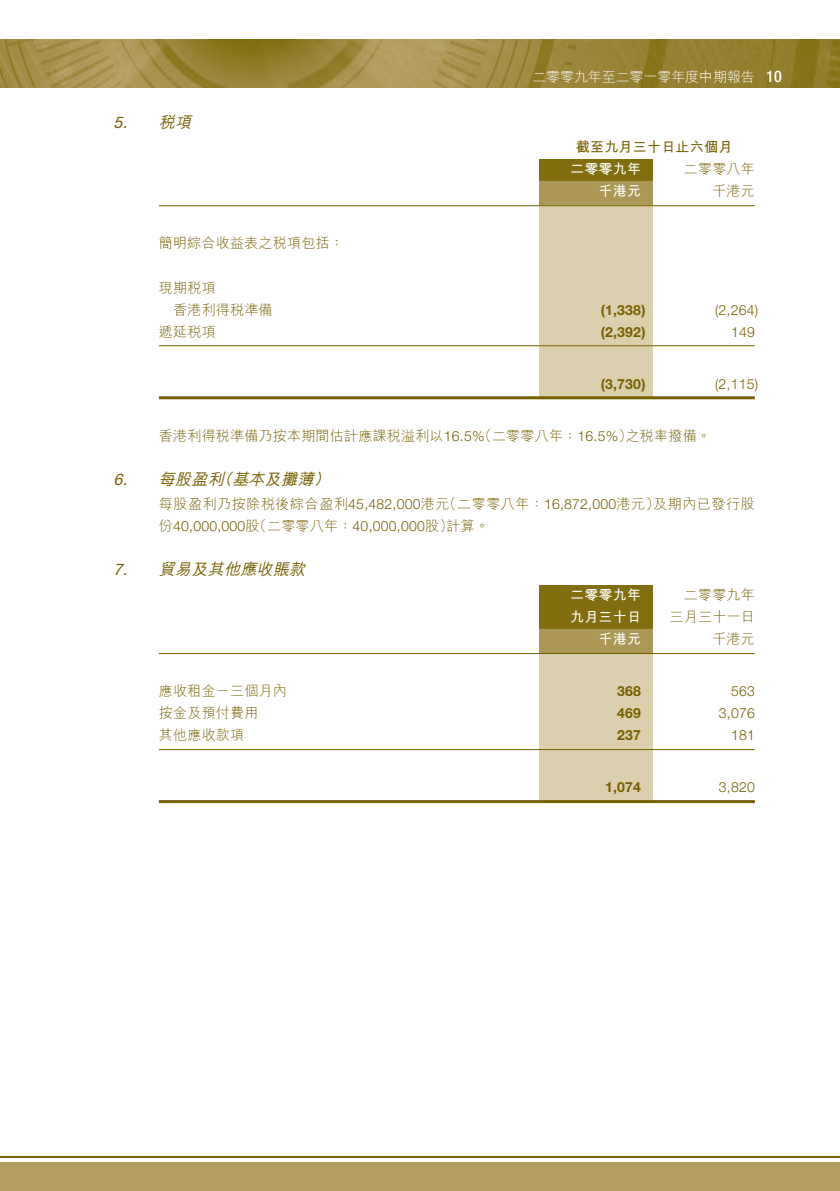
<style>
.page{position:relative;width:840px;height:1191px;background:#fff}
.page>*{position:absolute;margin:0;border:0;box-sizing:border-box;transform-origin:0 0}
.t1{font:italic 500 16px "M Hei HK";color:#766000}
.t2{font:italic 16px "Helvetica Neue LT Std";color:#766000}
.t3{font:500 condensed 16px "Helvetica Neue LT Std";color:#fff}
.t4{font:300 14px "M Hei HK";letter-spacing:.015em;color:#766000}
.t5{font:300 14px "Helvetica Neue LT Std";letter-spacing:.015em;color:#766000}
.t6{font:700 14px "Helvetica Neue LT Std";letter-spacing:.015em;color:#766000}
.t7{font:300 14px/22px "M Hei HK";letter-spacing:.04em;color:#766000}
.t8{font:700 14px "M Hei HK";letter-spacing:.015em;color:#fff}
.t9{font:300 14px "M Hei HK";letter-spacing:-.01em;color:#fff}
.t10{font:700 14px "M Hei HK";letter-spacing:.015em;color:#766000}
.s1{font-family:"Helvetica Neue LT Std"}
.s2{font-family:"M Hei HK"}
</style>
<div class="page">
<div style="left:0;top:1162px;width:839px;height:29px;background:#b29e61"></div>
<hr style="left:0;top:1156px;width:839px;height:2px;background:#766000">
<img style="left:1px;top:40px;width:838px;height:48px">
<hr style="left:0;top:40px;width:1px;height:48px;background:#bfae78">
<div style="left:539px;top:159px;width:113px;height:88px;background:#836e0f"></div>
<div style="left:539px;top:181px;width:113px;height:35px;background:#ab9756"></div>
<div style="left:539px;top:206px;width:113px;height:192px;background:#dbcfad"></div>
<hr style="left:159px;top:205px;width:595px;height:1px;background:#766000">
<hr style="left:159px;top:345px;width:595px;height:1px;background:#766000">
<hr style="left:159px;top:396px;width:595px;height:3px;background:#766000">
<div style="left:539px;top:585px;width:113px;height:88px;background:#836e0f"></div>
<div style="left:539px;top:629px;width:113px;height:35px;background:#ab9756"></div>
<div style="left:539px;top:653px;width:113px;height:148px;background:#dbcfad"></div>
<hr style="left:159px;top:653px;width:595px;height:1px;background:#766000">
<hr style="left:159px;top:749px;width:595px;height:1px;background:#766000">
<hr style="left:159px;top:800px;width:595px;height:3px;background:#766000">
<p class="t2" style="left:113px;top:112px;width:19px">5.</p>
<p class="t2" style="left:113px;top:469px;width:19px">6.</p>
<p class="t2" style="left:113px;top:560px;width:19px">7.</p>
<p class="t1" style="left:159px;top:110px;width:39px">稅項</p>
<p class="t4" style="left:159px;top:233px;width:186px">簡明綜合收益表之稅項包括：</p>
<p class="t4" style="left:159px;top:277px;width:58px">現期稅項</p>
<p class="t4" style="left:173px;top:299px;width:101px">香港利得稅準備</p>
<p class="t4" style="left:159px;top:321px;width:58px">遞延稅項</p>
<p class="t9" style="left:532px;top:67px;width:224px">二零零九年至二零一零年度中期報告</p>
<p class="t3" style="left:765px;top:66px;width:17px">10</p>
<p class="t10" style="left:575px;top:137px;width:158px">截至九月三十日止六個月</p>
<p class="t4" style="left:683px;top:159px;width:72px">二零零八年</p>
<p class="t8" style="left:569px;top:159px;width:72px">二零零九年</p>
<p class="t8" style="left:598px;top:181px;width:44px">千港元</p>
<p class="t4" style="left:712px;top:181px;width:44px">千港元</p>
<p class="t6" style="left:600px;top:301px;width:46px">)1,338(</p>
<p class="t6" style="left:600px;top:323px;width:46px">)2,392(</p>
<p class="t5" style="left:714px;top:301px;width:45px">)2,264(</p>
<p class="t5" style="left:730px;top:323px;width:25px">149</p>
<p class="t6" style="left:600px;top:375px;width:46px">)3,730(</p>
<p class="t4" style="left:625px;top:425px;width:87px">之稅率撥備。</p>
<p class="t4" style="left:477px;top:425px;width:156px">（二零零八年：<span class="s1">16.5%</span>）</p>
<p class="t4" style="left:159px;top:425px;width:327px">香港利得稅準備乃按本期間估計應課稅溢利以<span class="s1">16.5%</span></p>
<p class="t1" style="left:313px;top:467px;width:22px">(</p>
<p class="t1" style="left:159px;top:467px;width:161px">每股盈利基本及攤薄</p>
<p class="t1" style="left:216px;top:467px;width:22px">（</p>
<p class="t5" style="left:714px;top:375px;width:45px">)2,115(</p>
<p class="t4" style="left:442px;top:494px;width:218px">（二零零八年：<span class="s1">16,872,000</span>港元）</p>
<p class="t7" style="left:446px;top:493px;width:44px;text-indent:-287px">每股盈利乃按除稅後綜合盈利<span class="s1">45,482,000</span>港元<br>計算。</p>
<p class="t7" style="left:653px;top:493px;width:103px">及期內已發行股</p>
<p class="t5" style="left:159px;top:518px;width:296px"><span class="s2">份</span>40,000,000 <span class="s2">（股二零零八年：</span>40,000,000<span class="s2">股）</span></p>
<p class="t1" style="left:159px;top:558px;width:152px">貿易及其他應收賬款</p>
<p class="t8" style="left:569px;top:585px;width:72px">二零零九年</p>
<p class="t4" style="left:683px;top:585px;width:72px">二零零九年</p>
<p class="t8" style="left:569px;top:607px;width:72px">九月三十日</p>
<p class="t4" style="left:669px;top:607px;width:87px">三月三十一日</p>
<p class="t8" style="left:598px;top:629px;width:44px">千港元</p>
<p class="t4" style="left:712px;top:629px;width:44px">千港元</p>
<p class="t4" style="left:159px;top:681px;width:129px">應收租金－三個月內</p>
<p class="t6" style="left:617px;top:682px;width:25px">368</p>
<p class="t5" style="left:730px;top:683px;width:25px">563</p>
<p class="t4" style="left:159px;top:703px;width:101px">按金及預付費用</p>
<p class="t6" style="left:617px;top:704px;width:25px">469</p>
<p class="t5" style="left:718px;top:705px;width:37px">3,076</p>
<p class="t4" style="left:159px;top:725px;width:87px">其他應收款項</p>
<p class="t6" style="left:617px;top:726px;width:25px">237</p>
<p class="t5" style="left:730px;top:727px;width:25px">181</p>
<p class="t6" style="left:604px;top:778px;width:37px">1,074</p>
<p class="t5" style="left:718px;top:779px;width:37px">3,820</p>
</div>
